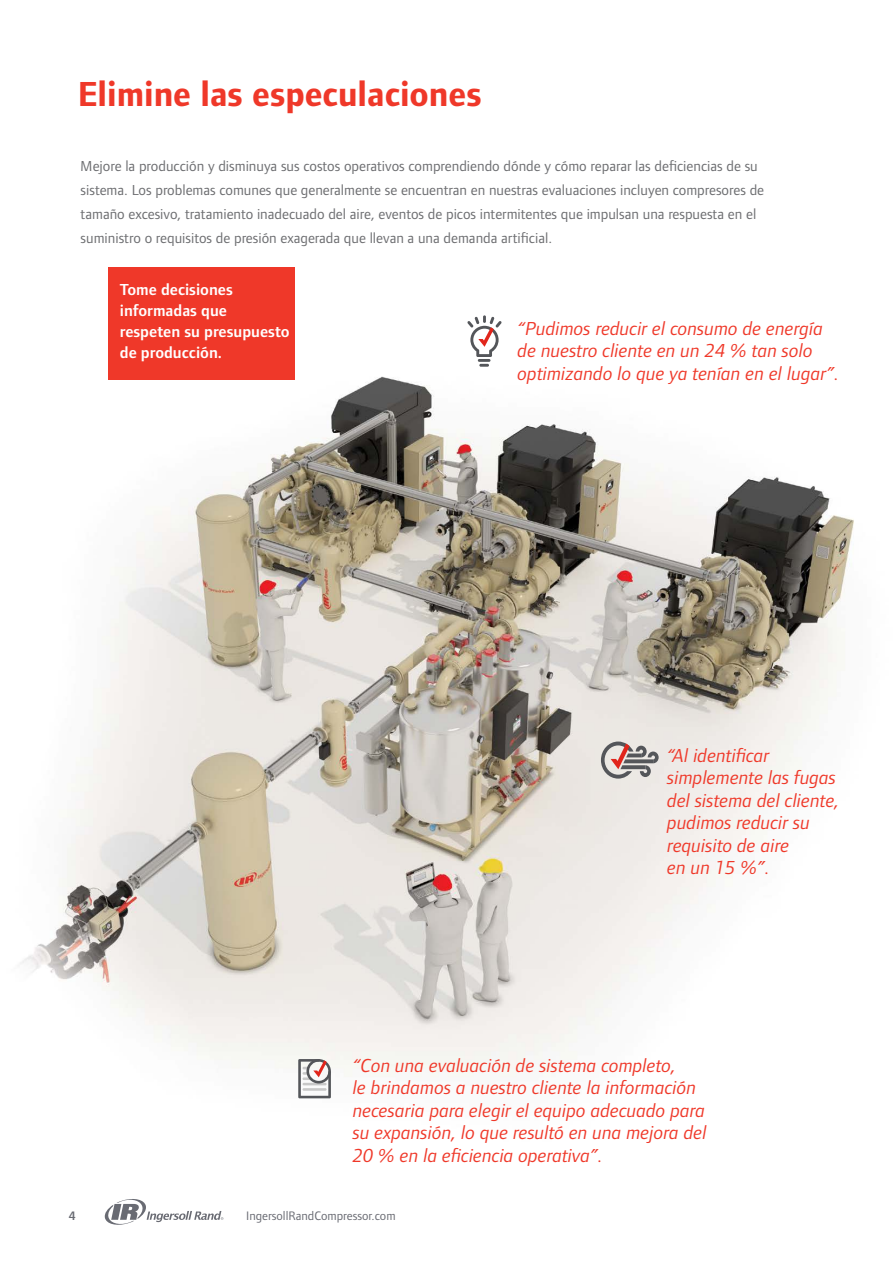
<style>
.page{position:relative;width:893px;height:1263px;background:#fff}
.page>*{position:absolute;margin:0;border:0;box-sizing:border-box;transform-origin:0 0}
.t1{font:700 36px "Foundry Form Sans";color:#ef3829}
.t2{font:italic 19.5px/22.5px "Foundry Form Sans";color:#ef3829}
.t3{font:600 16.5px/21px "Foundry Form Sans";color:#fff}
.t4{font:15px/24px "Foundry Form Sans";color:#6d6e71}
.t5{font:12.75px "Foundry Form Sans";color:#696b73}
.t6{font:600 12.75px "Foundry Form Sans";color:#696b73}
</style>
<div class="page">
<img style="left:20px;top:267px;width:834px;height:953px">
<svg style="left:298px;top:1059px;width:33px;height:39px"></svg>
<svg style="left:601px;top:741px;width:58px;height:38px;background:#b7aba9"></svg>
<svg style="left:467px;top:315px;width:35px;height:52px"></svg>
<div style="left:109px;top:267px;width:186px;height:113px;background:#ef3829"></div>
<svg style="left:104px;top:1197px;width:119px;height:28px"></svg>
<h1 class="t1" style="left:78px;top:73px;width:405px">Elimine las especulaciones</h1>
<p class="t4" style="left:81px;top:154px;width:685px">Mejore la producción y disminuya sus costos operativos comprendiendo dónde y cómo reparar las deficiencias de su sistema. Los problemas comunes que generalmente se encuentran en nuestras evaluaciones incluyen compresores de tamaño excesivo, tratamiento inadecuado del aire, eventos de picos intermitentes que impulsan una respuesta en el suministro o requisitos de presión exagerada que llevan a una demanda artificial.</p>
<p class="t3" style="left:120px;top:279px;width:171px">Tome decisiones informadas que respeten su presupuesto de producción.</p>
<p class="t2" style="left:518px;top:317px;width:323px">“Pudimos reducir el consumo de energía de nuestro cliente en un 24 % tan solo optimizando lo que ya tenían en el lugar”.</p>
<p class="t2" style="left:667px;top:744px;width:174px">“Al identificar simplemente las fugas del sistema del cliente, pudimos reducir su requisito de aire<br>en un 15 %”.</p>
<p class="t2" style="left:353px;top:1054px;width:355px">“Con una evaluación de sistema completo,<br>le brindamos a nuestro cliente la información necesaria para elegir el equipo adecuado para su expansión, lo que resultó en una mejora del 20 % en la eficiencia operativa”.</p>
<p class="t6" style="left:69px;top:1209px;width:9px">4</p>
<p class="t5" style="left:246px;top:1208px;width:151px">IngersollRandCompressor.com</p>
</div>
